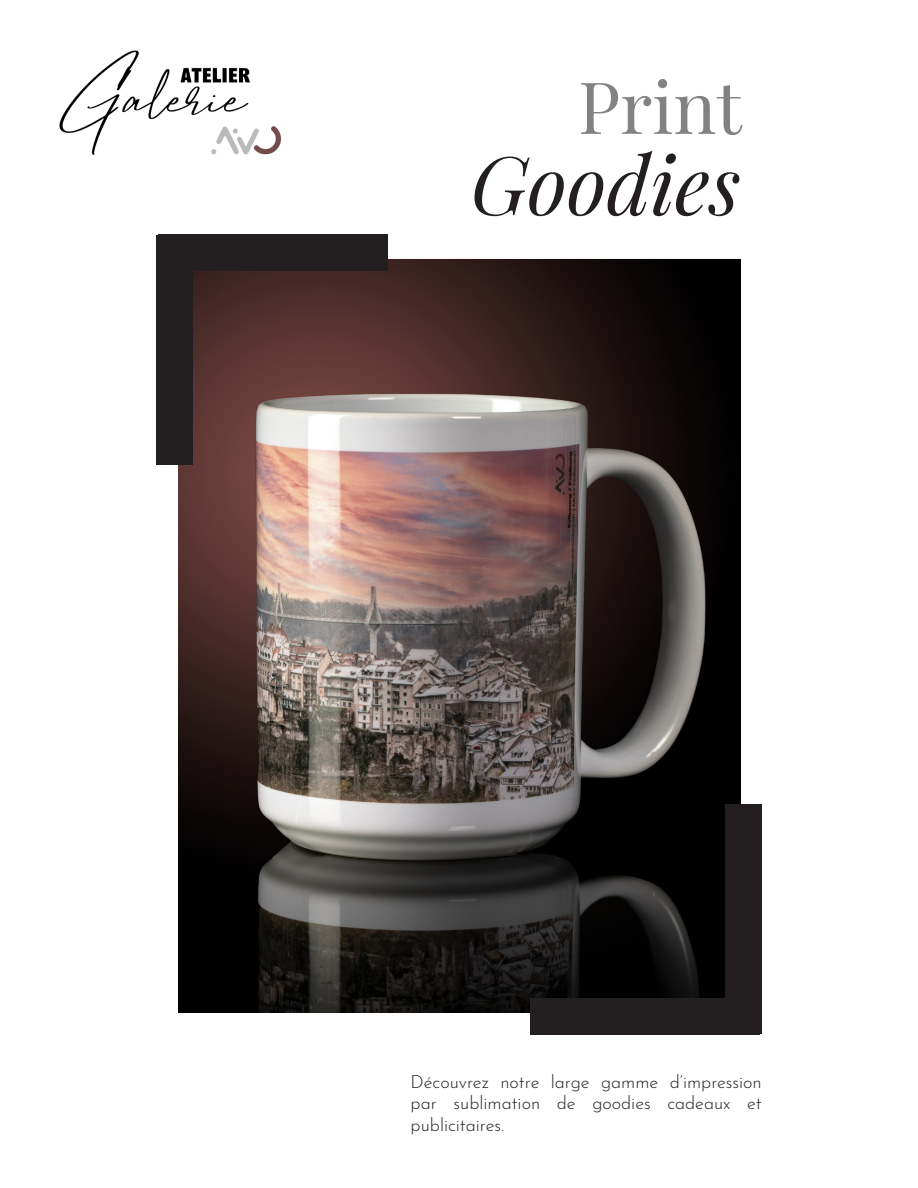
<style>
.page{position:relative;width:918px;height:1188px;background:#fff}
.page>*{position:absolute;margin:0;border:0;box-sizing:border-box;transform-origin:0 0}
.Heading_-_Right_Aligned{font:italic 81px "Playfair Display";color:#231f20}
.Heading_-_Right_Aligned-2{font:72px "Playfair Display";color:#828183}
.Body_-_Left_Aligned{font:300 18px/21.6px "Josefin Sans";color:#231f20;text-align:justify}
</style>
<div class="page">
<img style="left:59px;top:50px;width:223px;height:105px">
<img style="left:178px;top:260px;width:563px;height:752px">
<div style="left:156px;top:236px;width:36px;height:229px;background:#231f20"></div>
<div style="left:158px;top:235px;width:229px;height:36px;background:#231f20"></div>
<div style="left:726px;top:805px;width:36px;height:229px;background:#231f20"></div>
<div style="left:531px;top:999px;width:229px;height:36px;background:#231f20"></div>
<p class="Heading_-_Right_Aligned-2" style="left:578px;top:51px;width:165px">Print</p>
<p class="Heading_-_Right_Aligned" style="left:470px;top:122px;width:272px">Goodies</p>
<p class="Body_-_Left_Aligned" style="left:411px;top:1069px;width:353px">Découvrez notre large gamme d’impression par sublimation de goodies cadeaux et publicitaires.</p>
</div>
